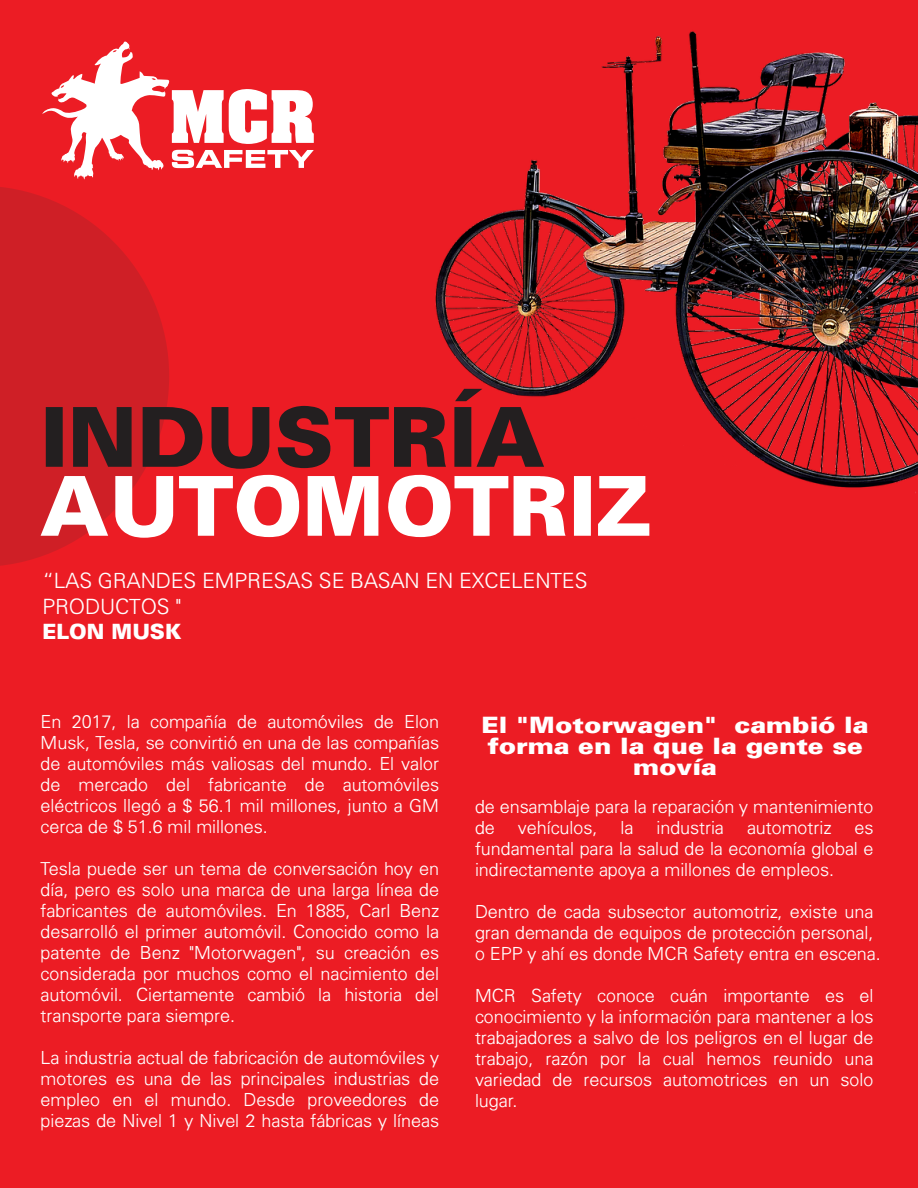
<style>
.page{position:relative;width:918px;height:1188px;background:#ec1c24}
.page>*{position:absolute;margin:0;border:0;box-sizing:border-box;transform-origin:0 0}
.t1{font:900 82.5px "Univers";color:#fff}
.t2{font:900 82.5px "Univers";color:#231f20}
.t3{font:900 22.5px/21px "Univers";color:#fff;text-align:center;scale:1.15 1}
.t4{font:300 21px/25.5px "Univers";color:#fff}
.t5{font:900 21px "Univers";color:#fff}
.t6{font:300 18px/21px "Univers";color:#fff;text-align:justify}
</style>
<div class="page">
<svg style="left:42px;top:42px;width:272px;height:138px"></svg>
<img style="left:435px;top:31px;width:483px;height:462px">
<svg style="left:0;top:187px;width:169px;height:379px;fill:#cf1f26"></svg>
<h1 class="t2" style="left:41px;top:383px;width:506px">INDUSTRÍA</h1>
<h1 class="t1" style="left:41px;top:452px;width:612px">AUTOMOTRIZ</h1>
<p class="t4" style="left:42px;top:568px;width:547px">“LAS GRANDES EMPRESAS SE BASAN EN EXCELENTES<br>PRODUCTOS "</p>
<p class="t5" style="left:42px;top:618px;width:141px">ELON MUSK</p>
<p class="t6" style="left:41px;top:710px;width:400px">En 2017, la compañía de automóviles de Elon Musk, Tesla, se convirtió en una de las compañías de automóviles más valiosas del mundo. El valor de mercado del fabricante de automóviles eléctricos llegó a $ 56.1 mil millones, junto a GM cerca de $ 51.6 mil millones.</p>
<p class="t6" style="left:41px;top:857px;width:400px">Tesla puede ser un tema de conversación hoy en día, pero es solo una marca de una larga línea de fabricantes de automóviles. En 1885, Carl Benz desarrolló el primer automóvil. Conocido como la patente de Benz "Motorwagen", su creación es considerada por muchos como el nacimiento del automóvil. Ciertamente cambió la historia del transporte para siempre.</p>
<p class="t6" style="left:41px;top:1046px;width:400px">La industria actual de fabricación de automóviles y motores es una de las principales industrias de empleo en el mundo. Desde proveedores de piezas de Nivel 1 y Nivel 2 hasta fábricas y líneas</p>
<p class="t3" style="left:482px;top:714px;width:338px">El "Motorwagen" cambió la forma en la que la gente se movía</p>
<p class="t6" style="left:475px;top:796px;width:400px">de ensamblaje para la reparación y mantenimiento de</p>
<p class="t6" style="left:518px;top:817px;width:81px">vehículos,</p>
<p class="t6" style="left:620px;top:817px;width:14px">la</p>
<p class="t6" style="left:656px;top:817px;width:69px">industria</p>
<p class="t6" style="left:747px;top:817px;width:86px">automotriz</p>
<p class="t6" style="left:475px;top:817px;width:400px;text-indent:379px">es fundamental para la salud de la economía global e indirectamente apoya a millones de empleos.</p>
<p class="t6" style="left:475px;top:901px;width:407px;text-align:left">Dentro de cada subsector automotriz, existe una gran demanda de equipos de protección personal, o EPP y ahí es donde MCR Safety entra en escena.</p>
<p class="t6" style="left:475px;top:985px;width:400px">MCR Safety conoce cuán importante es el conocimiento y la información para mantener a los trabajadores a salvo de los peligros en el lugar de trabajo, razón por la cual hemos reunido una variedad de recursos automotrices en un solo lugar.</p>
</div>
